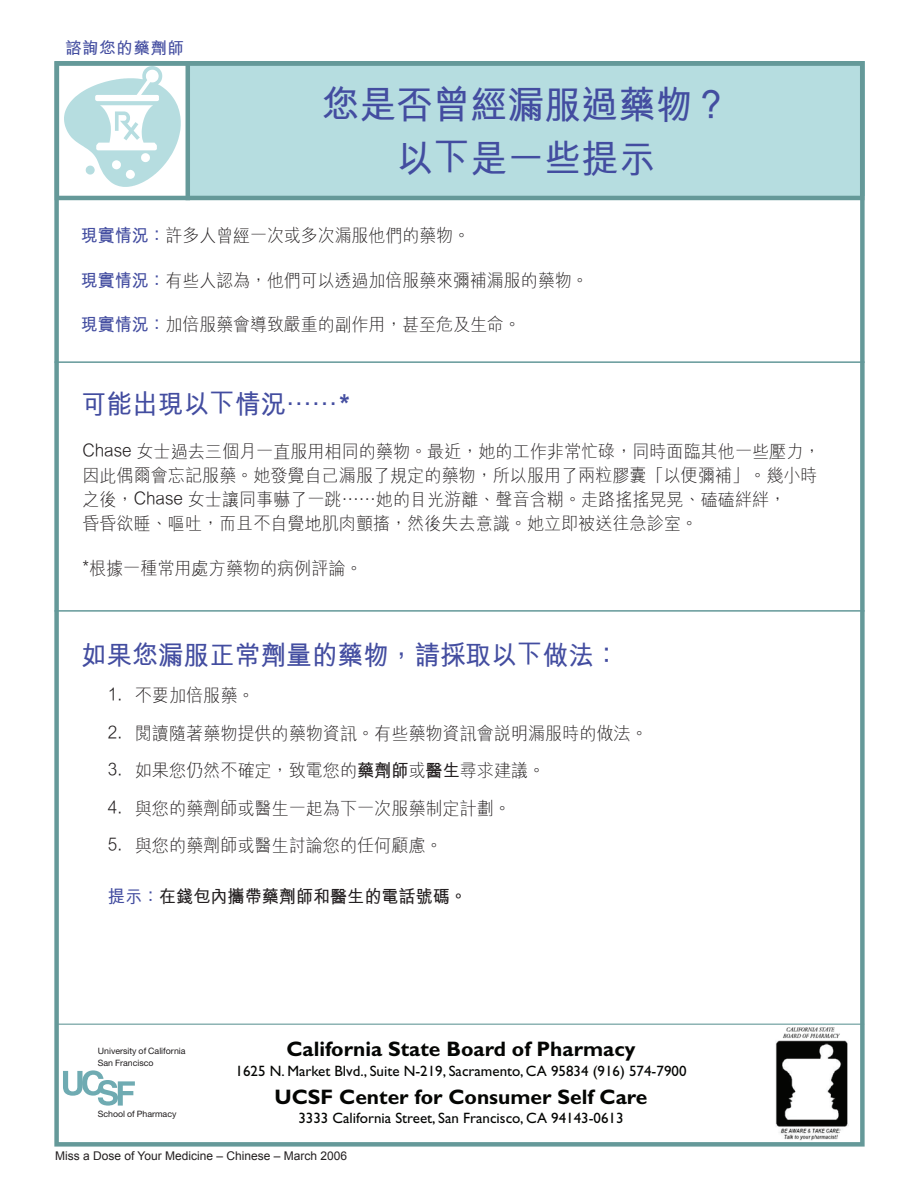
<style>
.page{position:relative;width:918px;height:1188px;background:#fff}
.page>*{position:absolute;margin:0;border:0;box-sizing:border-box;transform-origin:0 0}
.t1{font:700 39px/54px "M Hei";color:#434da0;text-align:center;scale:.95 1}
.t2{font:700 27px "M Hei";color:#434da0;scale:.95 1}
.t3{font:700 21px "Gill Sans";color:#040503}
.t4{font:300 18px/24px "M Hei";color:#231f20;scale:.95 1}
.t5{font:300 18px "M Hei";color:#231f20;scale:.94 1}
.t6{font:700 18px "M Hei";color:#231f20;scale:.95 1}
.t7{font:700 16.5px "M Hei";letter-spacing:.035em;color:#434da0}
.t8{font:15px "Gill Sans";color:#040503}
.t9{font:12px "Arial";color:#231f20}
.t10{font:8.85px/11.4px "Helvetica Neue";color:#201d1e}
.s1{font-weight:700;color:#434da0}
.s2{font-family:"Arial";font-style:italic}
.s3{font-weight:700}
.s4{color:#434da0}
</style>
<div class="page">
<div style="left:59px;top:66px;width:801px;height:134px;background:#b6dde0"></div>
<hr style="left:186px;top:61px;width:4px;height:139px;background:#659999">
<svg style="left:64px;top:66px;width:117px;height:121px"></svg>
<svg style="left:63px;top:1070px;width:72px;height:36px"></svg>
<hr style="left:57px;top:1024px;width:807px;height:1px;background:#659999">
<img style="left:776px;top:1027px;width:72px;height:114px">
<div style="left:54px;top:61px;width:811px;height:1086px;border:4px solid #659999"></div>
<hr style="left:55px;top:361px;width:810px;height:2px;background:#639899">
<hr style="left:55px;top:610px;width:810px;height:2px;background:#639899">
<p class="t7" style="left:65px;top:39px;width:121px">諮詢您的藥劑師</p>
<h1 class="t1" style="left:322px;top:78px;width:431px">您是否曾經漏服過藥物？以下是一些提示</h1>
<p class="t5" style="left:81px;top:227px;width:416px"><span class="s1">現實情況：</span>許多人曾經一次或多次漏服他們的藥物。</p>
<p class="t5" style="left:81px;top:271px;width:541px"><span class="s1">現實情況：</span>有些人認為，他們可以透過加倍服藥來彌補漏服的藥物。</p>
<p class="t5" style="left:81px;top:315px;width:469px"><span class="s1">現實情況：</span>加倍服藥會導致嚴重的副作用，甚至危及生命。</p>
<h2 class="t2" style="left:81px;top:391px;width:282px">可能出現以下情況⋯⋯<span class="s2">*</span></h2>
<p class="t4" style="left:82px;top:440px;width:779px">Chase 女士過去三個月一直服用相同的藥物。最近，她的工作非常忙碌，同時面臨其他一些壓力，因此偶爾會忘記服藥。她發覺自己漏服了規定的藥物，所以服用了兩粒膠囊「以便彌補」。幾小時之後，Chase 女士讓同事嚇了一跳⋯⋯她的目光游離、聲音含糊。走路搖搖晃晃、磕磕絆絆，<br>昏昏欲睡、嘔吐，而且不自覺地肌肉顫搐，然後失去意識。她立即被送往急診室。</p>
<p class="t4" style="left:82px;top:556px;width:297px">*根據一種常用處方藥物的病例評論。</p>
<h2 class="t2" style="left:81px;top:641px;width:569px">如果您漏服正常劑量的藥物，請採取以下做法：</h2>
<p class="t4" style="left:108px;top:683px;width:156px">1. 不要加倍服藥。</p>
<p class="t4" style="left:108px;top:721px;width:570px">2. 閱讀隨著藥物提供的藥物資訊。有些藥物資訊會說明漏服時的做法。</p>
<p class="t4" style="left:108px;top:758px;width:462px">3. 如果您仍然不確定，致電您的<span class="s3">藥劑師</span>或<span class="s3">醫生</span>尋求建議。</p>
<p class="t4" style="left:108px;top:796px;width:426px">4. 與您的藥劑師或醫生一起為下一次服藥制定計劃。</p>
<p class="t4" style="left:108px;top:833px;width:354px">5. 與您的藥劑師或醫生討論您的任何顧慮。</p>
<p class="t6" style="left:108px;top:887px;width:379px"><span class="s4">提示：</span>在錢包內攜帶藥劑師和醫生的電話號碼。</p>
<p class="t10" style="left:98px;top:1046px;width:89px">University of California<br>San Francisco</p>
<p class="t3" style="left:286px;top:1042px;width:351px">California State Board of Pharmacy</p>
<p class="t8" style="left:236px;top:1065px;width:452px">1625 N. Market Blvd., Suite N-219, Sacramento, CA 95834 (916) 574-7900</p>
<p class="t3" style="left:274px;top:1089px;width:375px">UCSF Center for Consumer Self Care</p>
<p class="t8" style="left:298px;top:1113px;width:327px">3333 California Street, San Francisco, CA 94143-0613</p>
<p class="t10" style="left:98px;top:1108px;width:80px">School of Pharmacy</p>
<p class="t9" style="left:55px;top:1149px;width:294px">Miss a Dose of Your Medicine – Chinese – March 2006</p>
</div>
